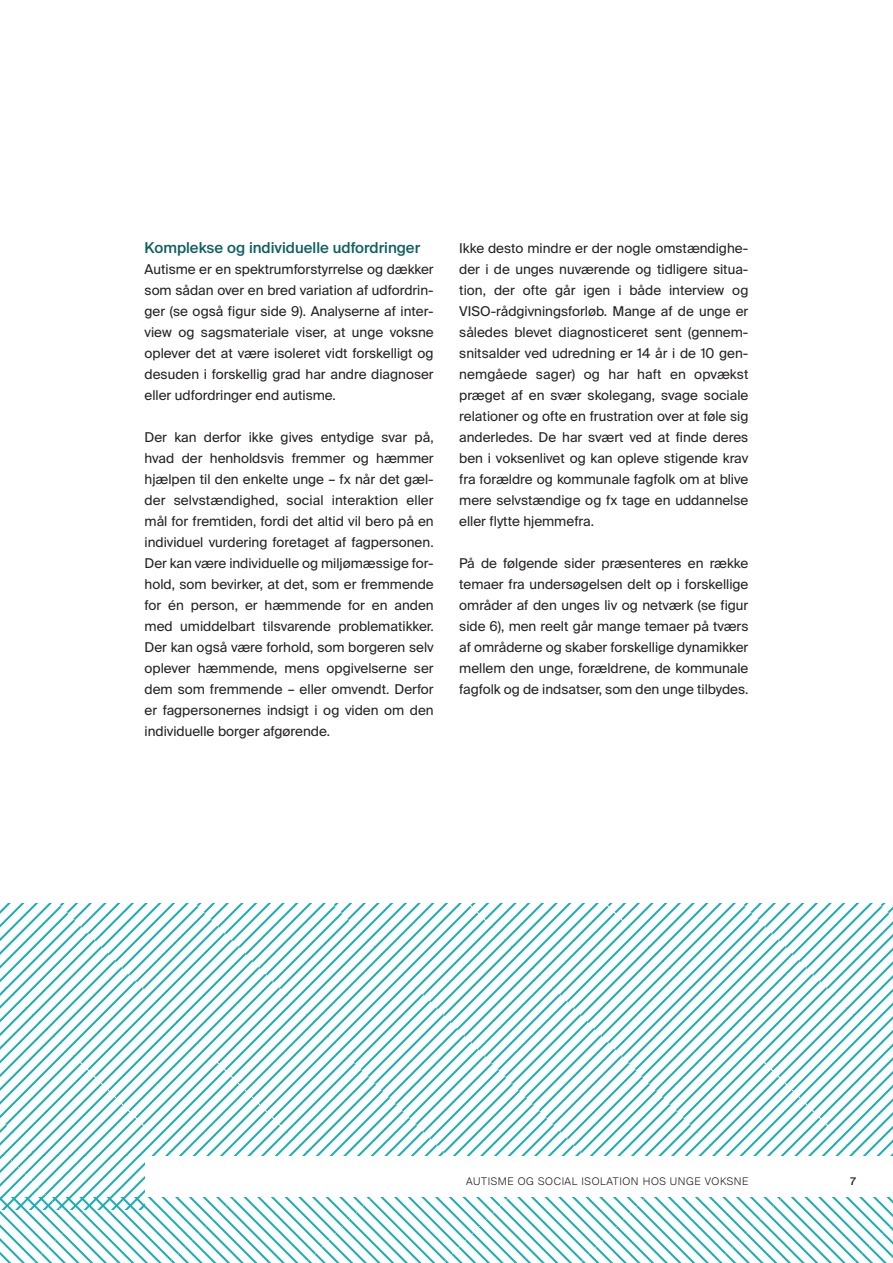
<style>
.page{position:relative;width:893px;height:1263px;background:#fff}
.page>*{position:absolute;margin:0;border:0;box-sizing:border-box;transform-origin:0 0}
.t1{font:500 15px "Suisse Intl";color:#0f5f61}
.t2{font:13.5px/21px "Suisse Intl";color:#231f20;text-align:justify}
.t3{font:300 10.5px "Suisse Intl";letter-spacing:.06em;color:#231f20}
.t4{font:500 10.5px "Suisse Intl";color:#231f20}
</style>
<div class="page">
<svg style="left:0;top:1156px;width:145px;height:42px"></svg>
<svg style="left:0;top:1198px;width:893px;height:65px"></svg>
<svg style="left:0;top:904px;width:893px;height:252px"></svg>
<h2 class="t1" style="left:145px;top:239px;width:277px">Komplekse og individuelle udfordringer</h2>
<p class="t2" style="left:145px;top:258px;width:291px">Autisme er en spektrumforstyrrelse og dækker som sådan over en bred variation af udfordrin&shy;ger (se også figur side 9). Analyserne af inter&shy;view og sagsmateriale viser, at unge voksne oplever det at være isoleret vidt forskelligt og desuden i forskellig grad har andre diagnoser eller udfordringer end autisme.</p>
<p class="t2" style="left:145px;top:426px;width:291px">Der kan derfor ikke gives entydige svar på, hvad der henholdsvis fremmer og hæmmer hjælpen til den enkelte unge – fx når det gæl&shy;der selvstændighed, social interaktion eller mål for fremtiden, fordi det altid vil bero på en individuel vurdering foretaget af fagpersonen.<br>Der kan være individuelle og miljømæssige for&shy;hold, som bevirker, at det, som er fremmende for én person, er hæmmende for en anden med umiddelbart tilsvarende problematikker.<br>Der kan også være forhold, som borgeren selv oplever hæmmende, mens opgivelserne ser dem som fremmende – eller omvendt. Derfor er fagpersonernes indsigt i og viden om den individuelle borger afgørende.</p>
<p class="t2" style="left:459px;top:237px;width:291px">Ikke desto mindre er der nogle omstændighe&shy;der i de unges nuværende og tidligere situa&shy;tion, der ofte går igen i både interview og VISO-rådgivningsforløb. Mange af de unge er således blevet diagnosticeret sent (gennem&shy;snitsalder ved udredning er 14 år i de 10 gen&shy;nemgåede sager) og har haft en opvækst præget af en svær skolegang, svage sociale relationer og ofte en frustration over at føle sig anderledes. De har svært ved at finde deres ben i voksenlivet og kan opleve stigende krav fra forældre og kommunale fagfolk om at blive mere selvstændige og fx tage en uddannelse eller flytte hjemmefra.</p>
<p class="t2" style="left:459px;top:552px;width:291px">På de følgende sider præsenteres en række temaer fra undersøgelsen delt op i forskellige områder af den unges liv og netværk (se figur side 6), men reelt går mange temaer på tværs af områderne og skaber forskellige dynamikker mellem den unge, forældrene, de kommunale fagfolk og de indsatser, som den unge tilbydes.</p>
<p class="t3" style="left:466px;top:1175px;width:284px">AUTISME OG SOCIAL ISOLATION HOS UNGE VOKSNE</p>
<p class="t4" style="left:850px;top:1175px;width:7px">7</p>
</div>
